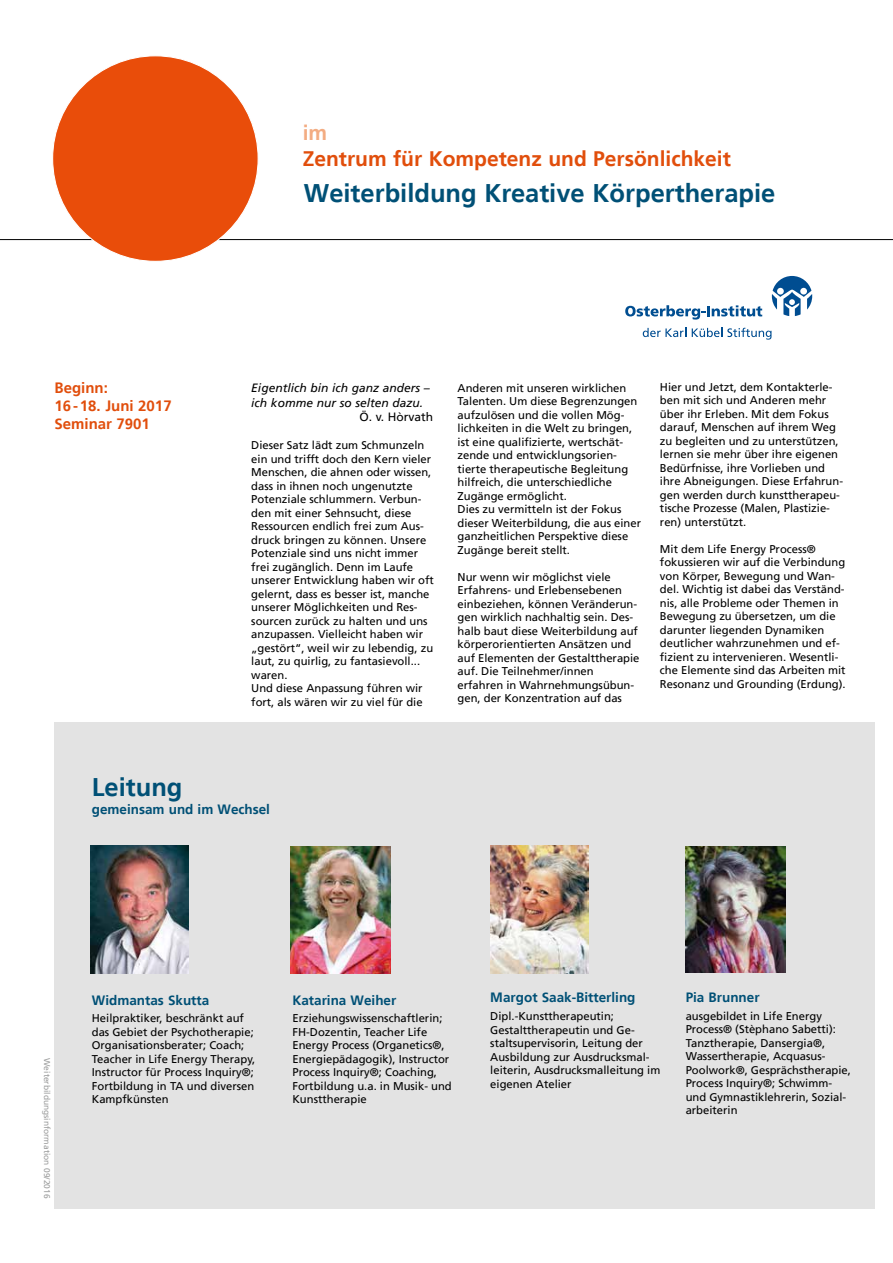
<style>
.page{position:relative;width:893px;height:1263px;background:#fff}
.page>*{position:absolute;margin:0;border:0;box-sizing:border-box;transform-origin:0 0}
.t1{font:700 25.5px "Frutiger LT";color:#005076}
.t2{font:700 21px "Frutiger LT";color:#e14e0c}
.t3{font:700 21px "Frutiger LT";color:#f3ac82}
.t4{font:700 15px/18px "Frutiger LT";color:#e14e0c}
.t5{font:700 13.5px "Frutiger LT";color:#005076}
.t6{font:italic 12px/14.4px "Frutiger LT";color:#000}
.t7{font:12px "Frutiger LT";color:#000}
.t8{font:11.25px/13.5px "Frutiger LT";color:#000}
.t9{font:8.4px "Frutiger LT";color:#9c9d9d}
</style>
<div class="page">
<div style="left:54px;top:723px;width:820px;height:486px;background:#e3e3e3"></div>
<hr style="left:0;top:239px;width:893px;height:1px;background:#000">
<svg style="left:772px;top:276px;width:40px;height:40px"></svg>
<svg style="left:625px;top:305px;width:137px;height:15px"></svg>
<svg style="left:643px;top:328px;width:43px;height:9px"></svg>
<svg style="left:692px;top:328px;width:79px;height:12px"></svg>
<div style="left:53px;top:56px;width:205px;height:205px;background:#e94d0a;border-radius:50%"></div>
<img style="left:291px;top:846px;width:100px;height:127px">
<img style="left:91px;top:846px;width:98px;height:127px">
<img style="left:686px;top:846px;width:99px;height:127px">
<img style="left:490px;top:846px;width:98px;height:127px">
<h3 class="t4" style="left:55px;top:379px;width:119px">Beginn:<br>16-18. Juni 2017<br>Seminar 7901</h3>
<h2 class="t3" style="left:303px;top:121px;width:26px">im</h2>
<h2 class="t2" style="left:303px;top:146px;width:430px">Zentrum für Kompetenz und Persönlichkeit</h2>
<h1 class="t1" style="left:304px;top:178px;width:473px">Weiterbildung Kreative Körpertherapie</h1>
<p class="t6" style="left:251px;top:381px;width:180px">Eigentlich bin ich ganz anders – ich komme nur so selten dazu.</p>
<p class="t7" style="left:359px;top:410px;width:75px">Ö. v. Hòrvath</p>
<p class="t8" style="left:251px;top:438px;width:184px">Dieser Satz lädt zum Schmunzeln ein und trifft doch den Kern vieler<br>Menschen, die ahnen oder wissen, dass in ihnen noch ungenutzte<br>Potenziale schlummern. Verbun&shy;den mit einer Sehnsucht, diese<br>Ressourcen endlich frei zum Aus&shy;druck bringen zu können. Unsere<br>Potenziale sind uns nicht immer frei zugänglich. Denn im Laufe unserer Entwicklung haben wir oft gelernt, dass es besser ist, manche unserer Möglichkeiten und Res&shy;sourcen zurück zu halten und uns anzupassen. Vielleicht haben wir „gestört“, weil wir zu lebendig, zu laut, zu quirlig, zu fantasievoll... waren.<br>Und diese Anpassung führen wir fort, als wären wir zu viel für die</p>
<p class="t8" style="left:458px;top:381px;width:185px">Anderen mit unseren wirklichen<br>Talenten. Um diese Begrenzungen aufzulösen und die vollen Mög&shy;lichkeiten in die Welt zu bringen, ist eine qualifizierte, wertschät&shy;zende und entwicklungsorien&shy;tierte therapeutische Begleitung hilfreich, die unterschiedliche<br>Zugänge ermöglicht.<br>Dies zu vermitteln ist der Fokus dieser Weiterbildung, die aus einer ganzheitlichen Perspektive diese<br>Zugänge bereit stellt.</p>
<p class="t8" style="left:458px;top:570px;width:183px">Nur wenn wir möglichst viele<br>Erfahrens- und Erlebensebenen einbeziehen, können Veränderun&shy;gen wirklich nachhaltig sein. Des&shy;halb baut diese Weiterbildung auf körperorientierten Ansätzen und auf Elementen der Gestalttherapie auf. Die Teilnehmer/innen erfahren in Wahrnehmungsübun&shy;gen, der Konzentration auf das</p>
<p class="t8" style="left:660px;top:380px;width:185px">Hier und Jetzt, dem Kontakterle&shy;ben mit sich und Anderen mehr über ihr Erleben. Mit dem Fokus darauf, Menschen auf ihrem Weg zu begleiten und zu unterstützen, lernen sie mehr über ihre eigenen<br>Bedürfnisse, ihre Vorlieben und ihre Abneigungen. Diese Erfahrun&shy;gen werden durch kunsttherapeu&shy;tische Prozesse (Malen, Plastizie&shy;ren) unterstützt.</p>
<p class="t8" style="left:660px;top:542px;width:187px">Mit dem Life Energy Process® fokussieren wir auf die Verbindung von Körper, Bewegung und Wan&shy;del. Wichtig ist dabei das Verständ&shy;nis, alle Probleme oder Themen in Bewegung zu übersetzen, um die darunter liegenden Dynamiken deutlicher wahrzunehmen und ef&shy;fizient zu intervenieren. Wesentli&shy;che Elemente sind das Arbeiten mit Resonanz und Grounding (Erdung).</p>
<h1 class="t1" style="left:92px;top:772px;width:92px">Leitung</h1>
<p class="t5" style="left:92px;top:801px;width:180px">gemeinsam und im Wechsel</p>
<p class="t9" style="left:52px;top:1058px;width:142px;rotate:90deg">Weiterbildungsinformation 09/2016</p>
<p class="t5" style="left:92px;top:992px;width:119px">Widmantas Skutta</p>
<p class="t8" style="left:92px;top:1012px;width:165px">Heilpraktiker, beschränkt auf das Gebiet der Psychotherapie;<br>Organisationsberater; Coach;<br>Teacher in Life Energy Therapy,<br>Instructor für Process Inquiry®;<br>Fortbildung in TA und diversen<br>Kampfkünsten</p>
<p class="t5" style="left:292px;top:992px;width:105px">Katarina Weiher</p>
<p class="t8" style="left:292px;top:1012px;width:161px">Erziehungswissenschaftlerin;<br>FH-Dozentin, Teacher Life<br>Energy Process (Organetics®,<br>Energiepädagogik), Instructor<br>Process Inquiry®; Coaching,<br>Fortbildung u.a. in Musik- und<br>Kunsttherapie</p>
<p class="t5" style="left:490px;top:990px;width:147px">Margot Saak-Bitterling</p>
<p class="t8" style="left:490px;top:1010px;width:172px">Dipl.-Kunsttherapeutin;<br>Gestalttherapeutin und Ge&shy;staltsupervisorin, Leitung der<br>Ausbildung zur Ausdrucksmal&shy;leiterin, Ausdrucksmalleitung im eigenen Atelier</p>
<p class="t5" style="left:686px;top:989px;width:75px">Pia Brunner</p>
<p class="t8" style="left:686px;top:1009px;width:167px">ausgebildet in Life Energy<br>Process® (Stèphano Sabetti):<br>Tanztherapie, Dansergia®,<br>Wassertherapie, Acquasus-<br>Poolwork®, Gesprächstherapie,<br>Process Inquiry®; Schwimm&shy;und Gymnastiklehrerin, Sozial&shy;arbeiterin</p>
</div>
